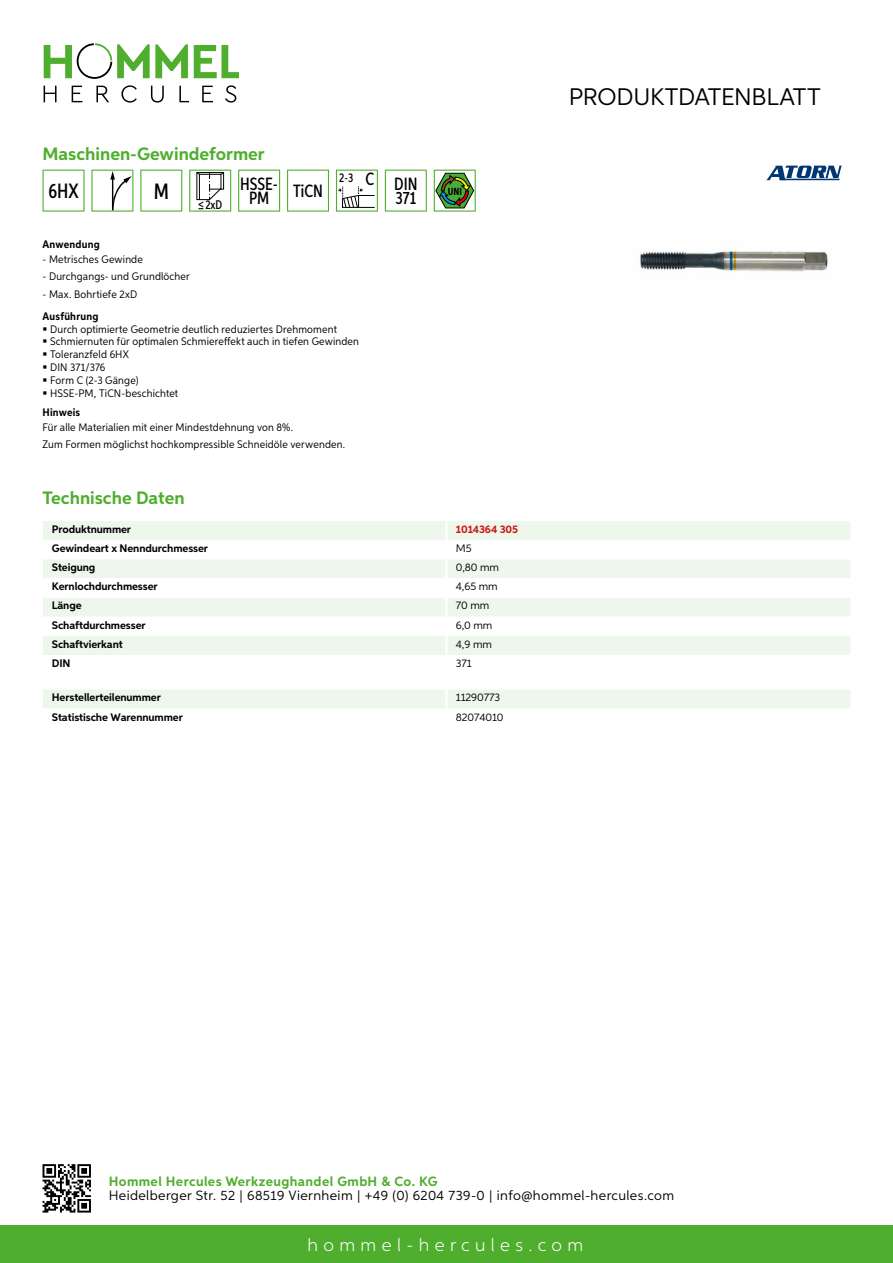
<style>
.page{position:relative;width:893px;height:1263px;background:#fff}
.page>*{position:absolute;margin:0;border:0;box-sizing:border-box;transform-origin:0 0}
.t1{font:24px "Aspira";letter-spacing:-.01em;color:#000}
.t2{font:500 22.2px "Aspira XX Nar";color:#000}
.t3{font:500 20.7px "Aspira XX Nar";color:#000}
.t4{font:700 18px "Aspira";color:#50ae2f}
.t5{font:300 18px "Aspira";letter-spacing:.3em;color:#fff}
.t6{font:500 17.85px/14.9px "Aspira XX Nar";color:#000;text-align:center}
.t7{font:13.5px "Aspira";letter-spacing:.03em;color:#000}
.t8{font:700 13.5px "Aspira";letter-spacing:.03em;color:#50ae2f}
.t9{font:500 12.6px "Aspira XX Nar";color:#000}
.t10{font:10.95px/12.8px "Aspira Nar";letter-spacing:.015em;color:#000}
.t11{font:700 10.95px "Aspira";letter-spacing:-.01em;color:#000}
.t12{font:10.95px "Aspira";letter-spacing:-.01em;color:#000}
.t13{font:700 10.95px "Aspira Nar";letter-spacing:.02em;color:#000}
.t14{font:700 10.95px "Aspira";letter-spacing:-.01em;color:#cd1013}
.t15{font:700 10.35px "Aspira XX Nar";color:#000}
</style>
<div class="page">
<div style="left:0;top:1226px;width:893px;height:37px;background:#50ae2f"></div>
<svg style="left:43px;top:1164px;width:48px;height:48px"></svg>
<svg style="left:194px;top:45px;width:45px;height:33px"></svg>
<svg style="left:44px;top:43px;width:144px;height:36px"></svg>
<svg style="left:44px;top:86px;width:13px;height:16px"></svg>
<svg style="left:72px;top:86px;width:10px;height:16px"></svg>
<svg style="left:96px;top:86px;width:13px;height:16px"></svg>
<svg style="left:121px;top:85px;width:16px;height:18px"></svg>
<svg style="left:151px;top:86px;width:13px;height:17px"></svg>
<svg style="left:179px;top:86px;width:10px;height:16px"></svg>
<svg style="left:202px;top:86px;width:11px;height:16px"></svg>
<svg style="left:225px;top:85px;width:11px;height:18px"></svg>
<div style="left:43px;top:521px;width:807px;height:19px;background:#eef7eb"></div>
<svg style="left:43px;top:560px;width:807px;height:95px;fill:#eef7eb"></svg>
<hr style="left:445px;top:521px;width:3px;height:19px;background:#fff">
<hr style="left:445px;top:559px;width:3px;height:19px;background:#fff">
<hr style="left:445px;top:578px;width:3px;height:20px;background:#fff">
<hr style="left:445px;top:598px;width:3px;height:19px;background:#fff">
<hr style="left:445px;top:617px;width:3px;height:19px;background:#fff">
<hr style="left:445px;top:636px;width:3px;height:19px;background:#fff">
<div style="left:43px;top:690px;width:807px;height:18px;background:#eef7eb"></div>
<svg style="left:43px;top:170px;width:42px;height:42px"></svg>
<svg style="left:91px;top:170px;width:42px;height:42px"></svg>
<svg style="left:140px;top:170px;width:42px;height:42px"></svg>
<svg style="left:189px;top:170px;width:42px;height:42px"></svg>
<svg style="left:238px;top:170px;width:42px;height:42px"></svg>
<svg style="left:287px;top:170px;width:42px;height:42px"></svg>
<svg style="left:336px;top:170px;width:42px;height:42px"></svg>
<svg style="left:385px;top:170px;width:42px;height:42px"></svg>
<svg style="left:434px;top:170px;width:42px;height:42px"></svg>
<img style="left:640px;top:250px;width:188px;height:22px">
<svg style="left:766px;top:166px;width:76px;height:14px"></svg>
<h3 class="t4" style="left:43px;top:142px;width:224px">Maschinen-Gewindeformer</h3>
<h3 class="t3" style="left:48px;top:178px;width:32px">6HX</h3>
<h2 class="t2" style="left:154px;top:178px;width:17px">M</h2>
<p class="t9" style="left:198px;top:197px;width:26px">≤2xD</p>
<h3 class="t6" style="left:240px;top:176px;width:39px">HSSE-<br>PM</h3>
<h3 class="t6" style="left:293px;top:183px;width:31px">TiCN</h3>
<h3 class="t6" style="left:339px;top:176px;width:80px;text-align:right"><sup>2-3</sup> C DIN<br>371</h3>
<p class="t13" style="left:43px;top:237px;width:59px">Anwendung</p>
<p class="t10" style="left:43px;top:252px;width:102px">- Metrisches Gewinde</p>
<p class="t10" style="left:43px;top:270px;width:149px">- Durchgangs- und Grundlöcher</p>
<p class="t10" style="left:43px;top:287px;width:96px">- Max. Bohrtiefe 2xD</p>
<p class="t13" style="left:43px;top:309px;width:58px">Ausführung</p>
<p class="t10" style="left:50px;top:322px;width:310px">Durch optimierte Geometrie deutlich reduziertes Drehmoment Schmiernuten für optimalen Schmiereffekt auch in tiefen Gewinden Toleranzfeld 6HX<br>DIN 371/376<br>Form C (2-3 Gänge)<br>HSSE-PM, TiCN-beschichtet</p>
<p class="t13" style="left:43px;top:405px;width:39px">Hinweis</p>
<p class="t10" style="left:43px;top:418px;width:304px;line-height:17.5px">Für alle Materialien mit einer Mindestdehnung von 8%.<br>Zum Formen möglichst hochkompressible Schneidöle verwenden.</p>
<p class="t15" style="left:448px;top:185px;width:16px">UNI</p>
<h3 class="t4" style="left:43px;top:487px;width:144px">Technische Daten</h3>
<p class="t11" style="left:52px;top:522px;width:81px">Produktnummer</p>
<p class="t14" style="left:456px;top:522px;width:64px">1014364 305</p>
<p class="t11" style="left:52px;top:542px;width:158px">Gewindeart x Nenndurchmesser</p>
<p class="t12" style="left:456px;top:542px;width:17px">M5</p>
<p class="t11" style="left:52px;top:561px;width:45px">Steigung</p>
<p class="t12" style="left:456px;top:561px;width:45px">0,80 mm</p>
<p class="t11" style="left:52px;top:580px;width:107px">Kernlochdurchmesser</p>
<p class="t12" style="left:456px;top:580px;width:43px">4,65 mm</p>
<p class="t11" style="left:52px;top:599px;width:31px">Länge</p>
<p class="t12" style="left:456px;top:599px;width:35px">70 mm</p>
<p class="t11" style="left:52px;top:618px;width:95px">Schaftdurchmesser</p>
<p class="t12" style="left:456px;top:618px;width:38px">6,0 mm</p>
<p class="t11" style="left:52px;top:637px;width:72px">Schaftvierkant</p>
<p class="t12" style="left:456px;top:637px;width:38px">4,9 mm</p>
<p class="t11" style="left:52px;top:656px;width:20px">DIN</p>
<p class="t12" style="left:456px;top:656px;width:17px">371</p>
<p class="t11" style="left:52px;top:691px;width:111px">Herstellerteilenummer</p>
<p class="t12" style="left:456px;top:691px;width:46px">11290773</p>
<p class="t11" style="left:52px;top:710px;width:132px">Statistische Warennummer</p>
<p class="t12" style="left:456px;top:710px;width:49px">82074010</p>
<h1 class="t1" style="left:569px;top:82px;width:253px">Produktdatenblatt</h1>
<p class="t8" style="left:109px;top:1172px;width:330px">Hommel Hercules Werkzeughandel GmbH &amp; Co. KG</p>
<p class="t7" style="left:109px;top:1187px;width:567px">Heidelberger Str. 52 | 68519 Viernheim | +49 (0) 6204 739-0 | info@hommel-hercules.com</p>
<h3 class="t5" style="left:307px;top:1234px;width:277px">hommel-hercules.com</h3>
</div>
